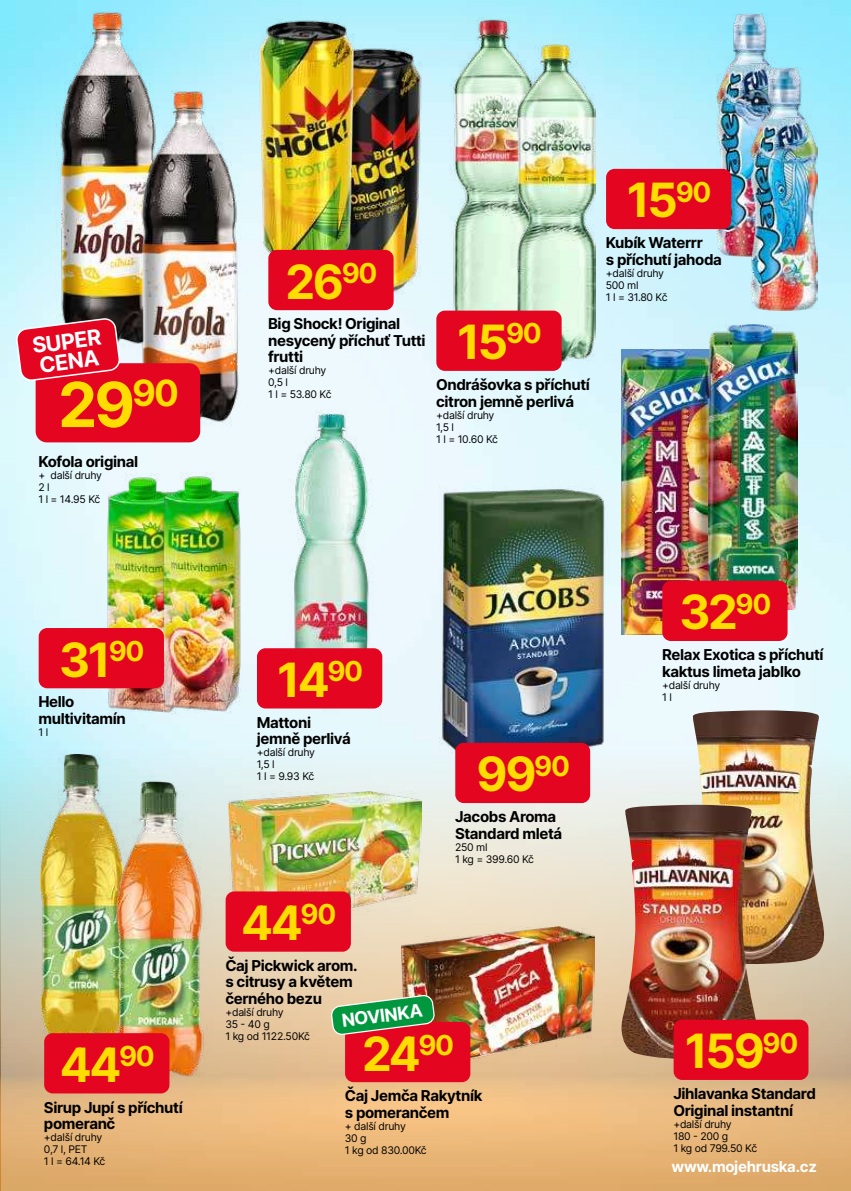
<style>
.page{position:relative;width:851px;height:1191px;background:#fff}
.page>*{position:absolute;margin:0;border:0;box-sizing:border-box;transform-origin:0 0}
.t1{font:700 62.1px "Inter";color:#fd0}
.t2{font:700 47.25px "Inter";letter-spacing:-.05em;color:#fd0}
.t3{font:700 21.6px/20px "Inter";color:#fff}
.t4{font:700 18px "Inter";color:#fff}
.t5{font:700 15px/16.5px "Inter";letter-spacing:-.025em;color:#000}
.t6{font:700 15px "Inter";letter-spacing:-.02em;color:#fff}
.t7{font:10.5px/12px "Inter";letter-spacing:-.025em;color:#000}
</style>
<div class="page">
<img style="left:0;top:0;width:850px;height:702px">
<img style="left:0;top:702px;width:850px;height:489px">
<img style="left:621px;top:349px;width:87px;height:285px">
<img style="left:708px;top:324px;width:89px;height:285px">
<img style="left:41px;top:754px;width:82px;height:285px">
<img style="left:280px;top:402px;width:98px;height:313px">
<div style="left:662px;top:580px;width:125px;height:61px;background:#e40521;border-radius:9px"></div>
<img style="left:716px;top:14px;width:66px;height:242px">
<img style="left:750px;top:68px;width:66px;height:242px">
<div style="left:606px;top:169px;width:125px;height:60px;background:#e40521;border-radius:9px"></div>
<div style="left:257px;top:648px;width:125px;height:60px;background:#e40521;border-radius:9px"></div>
<img style="left:108px;top:756px;width:105px;height:349px">
<div style="left:44px;top:1033px;width:125px;height:60px;background:#e40521;border-radius:9px"></div>
<img style="left:55px;top:3px;width:107px;height:348px">
<img style="left:432px;top:8px;width:122px;height:349px">
<img style="left:136px;top:81px;width:107px;height:348px">
<img style="left:516px;top:43px;width:79px;height:321px">
<div style="left:36px;top:363px;width:164px;height:79px;background:#e40521;border-radius:11px"></div>
<svg style="left:16px;top:318px;width:104px;height:63px"></svg>
<div style="left:436px;top:310px;width:125px;height:61px;background:#e40521;border-radius:9px"></div>
<img style="left:302px;top:27px;width:144px;height:288px">
<img style="left:234px;top:0;width:144px;height:288px">
<div style="left:268px;top:250px;width:125px;height:60px;background:#e40521;border-radius:9px"></div>
<img style="left:91px;top:473px;width:110px;height:243px">
<img style="left:439px;top:486px;width:169px;height:277px">
<div style="left:455px;top:742px;width:135px;height:61px;background:#e40521;border-radius:9px"></div>
<img style="left:688px;top:710px;width:136px;height:255px">
<img style="left:621px;top:804px;width:136px;height:255px">
<div style="left:673px;top:1019px;width:135px;height:61px;background:#e40521;border-radius:9px"></div>
<img style="left:0;top:877px;width:2px;height:196px">
<img style="left:146px;top:472px;width:111px;height:243px">
<div style="left:39px;top:628px;width:125px;height:60px;background:#e40521;border-radius:9px"></div>
<img style="left:401px;top:927px;width:193px;height:139px">
<img style="left:228px;top:791px;width:193px;height:135px">
<div style="left:345px;top:1022px;width:125px;height:60px;background:#e40521;border-radius:9px"></div>
<svg style="left:331px;top:995px;width:103px;height:40px;background:#539257"></svg>
<div style="left:225px;top:891px;width:126px;height:60px;background:#e40521;border-radius:9px"></div>
<h3 class="t3" style="left:31px;top:337px;width:71px;rotate:-7deg">SUPER<br>CENA</h3>
<h1 class="t1" style="left:58px;top:379px;width:122px">29<sup>90</sup></h1>
<p class="t5" style="left:38px;top:454px;width:101px">Kofola original</p>
<p class="t7" style="left:38px;top:469px;width:65px">+ další druhy<br>2 l<br>1 l = 14.95 Kč</p>
<h2 class="t2" style="left:59px;top:625px;width:87px">31<sup>90</sup></h2>
<p class="t5" style="left:38px;top:695px;width:89px">Hello multivitamín</p>
<p class="t7" style="left:38px;top:727px;width:11px">1 l</p>
<h2 class="t2" style="left:60px;top:1045px;width:97px">44<sup>90</sup></h2>
<p class="t5" style="left:44px;top:1098px;width:140px">Sirup Jupí s příchutí pomeranč</p>
<p class="t7" style="left:44px;top:1132px;width:63px">+další druhy<br>0,7 l, PET<br>1 l = 64.14 Kč</p>
<h2 class="t2" style="left:285px;top:262px;width:93px">26<sup>90</sup></h2>
<p class="t5" style="left:268px;top:317px;width:159px">Big Shock! Original nesycený příchuť Tutti frutti</p>
<p class="t7" style="left:268px;top:365px;width:65px">+další druhy<br>0,5 l<br>1 l = 53.80 Kč</p>
<h2 class="t2" style="left:457px;top:308px;width:86px">15<sup>90</sup></h2>
<p class="t5" style="left:436px;top:376px;width:155px">Ondrášovka s příchutí citron jemně perlivá</p>
<p class="t7" style="left:436px;top:409px;width:63px">+další druhy<br>1,5 l<br>1 l = 10.60 Kč</p>
<h2 class="t2" style="left:626px;top:166px;width:86px">15<sup>90</sup></h2>
<p class="t5" style="left:605px;top:236px;width:118px">Kubík Waterrr<br>s příchutí jahoda</p>
<p class="t7" style="left:605px;top:268px;width:63px">+další druhy<br>500 ml<br>1 l = 31.80 Kč</p>
<h2 class="t2" style="left:277px;top:645px;width:88px">14<sup>90</sup></h2>
<p class="t5" style="left:257px;top:715px;width:96px">Mattoni jemně perlivá</p>
<p class="t7" style="left:257px;top:747px;width:60px">+další druhy<br>1,5 l<br>1 l = 9.93 Kč</p>
<h2 class="t2" style="left:476px;top:754px;width:95px">99<sup>90</sup></h2>
<p class="t5" style="left:455px;top:809px;width:109px">Jacobs Aroma<br>Standard mletá</p>
<p class="t7" style="left:455px;top:841px;width:81px">250 ml<br>1 kg = 399.60 Kč</p>
<h2 class="t2" style="left:241px;top:903px;width:97px">44<sup>90</sup></h2>
<p class="t5" style="left:225px;top:956px;width:134px">Čaj Pickwick arom. s citrusy a květem černého bezu</p>
<p class="t7" style="left:225px;top:1007px;width:86px">+další druhy<br>35 - 40 g<br>1 kg od 1122.50Kč</p>
<p class="t4" style="left:341px;top:1013px;width:83px;rotate:-7deg">NOVINKA</p>
<h2 class="t2" style="left:362px;top:1033px;width:94px">24<sup>90</sup></h2>
<p class="t5" style="left:345px;top:1087px;width:139px">Čaj Jemča Rakytník s pomerančem</p>
<p class="t7" style="left:345px;top:1120px;width:83px">+ další druhy<br>30 g<br>1 kg od 830.00Kč</p>
<h2 class="t2" style="left:679px;top:592px;width:93px">32<sup>90</sup></h2>
<p class="t5" style="left:662px;top:646px;width:163px">Relax Exotica s příchutí kaktus limeta jablko</p>
<p class="t7" style="left:662px;top:679px;width:60px">+další druhy<br>1 l</p>
<h2 class="t2" style="left:684px;top:1016px;width:115px">159<sup>90</sup></h2>
<p class="t5" style="left:673px;top:1086px;width:144px">Jihlavanka Standard<br>Original instantní</p>
<p class="t7" style="left:673px;top:1118px;width:85px">+další druhy<br>180 - 200 g<br>1 kg od 799.50 Kč</p>
<p class="t6" style="left:671px;top:1160px;width:147px">www.mojehruska.cz</p>
</div>
